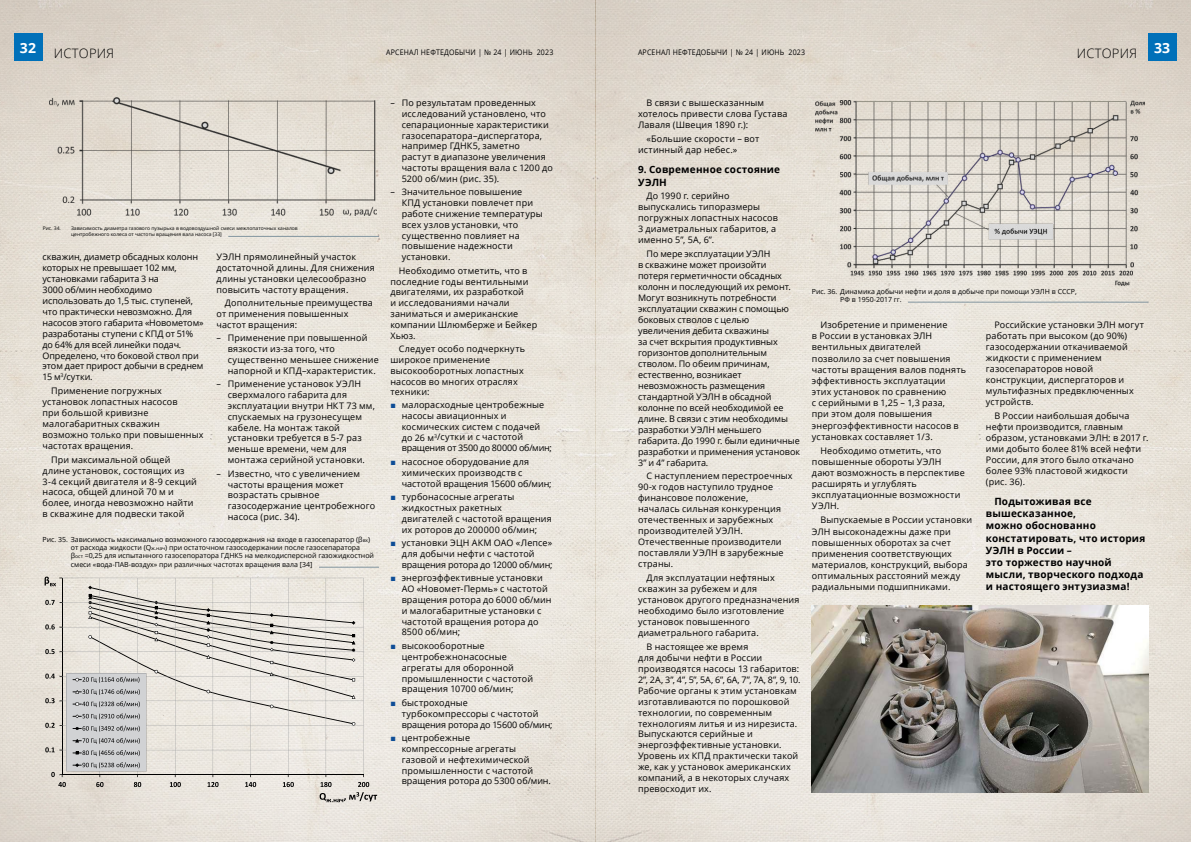
<style>
.page{position:relative;width:1191px;height:842px;background:#fff}
.page>*{position:absolute;margin:0;border:0;box-sizing:border-box;transform-origin:0 0}
.t1{font:700 14px "Open Sans";color:#fff}
.t2{font:300 13px "Open Sans";letter-spacing:.02em;color:#000}
.t3{font:700 10px/12.2px "Open Sans";letter-spacing:.02em;color:#000}
.t4{font:9px/10.8px "Open Sans";letter-spacing:.015em;color:#000}
.t5{font:9px/11px "Open Sans";letter-spacing:-.005em;color:#000}
.t6{font:9px/10.9px "Open Sans";letter-spacing:-.01em;color:#000}
.t7{font:7.7px "Open Sans";letter-spacing:.025em;color:#000;scale:.91 1}
.t8{font:7px/8.4px "Open Sans";color:#000}
.t9{font:5px/6px "Open Sans";color:#000}
.s1{font-size:5px}
.s2{font-family:"Franklin Gothic";color:#0e4d96}
</style>
<div class="page">
<img style="left:0;top:0;width:1191px;height:842px">
<div style="left:14px;top:33px;width:28px;height:28px;background:#0070b9"></div>
<div style="left:1148px;top:33px;width:28px;height:28px;background:#0070b9"></div>
<img style="left:50px;top:97px;width:326px;height:118px">
<hr style="left:228px;top:236px;width:151px;height:1px;background:#8396a0">
<svg style="left:45px;top:577px;width:332px;height:225px;background:#dbd7d1"></svg>
<hr style="left:319px;top:567px;width:60px;height:1px;background:#8396a0">
<img style="left:815px;top:100px;width:329px;height:185px">
<hr style="left:908px;top:302px;width:240px;height:1px;background:#8396a0">
<img style="left:812px;top:605px;width:336px;height:187px">
<h1 class="t1" style="left:20px;top:38px;width:18px">32</h1>
<h2 class="t2" style="left:54px;top:44px;width:62px">ИСТОРИЯ</h2>
<h2 class="t2" style="left:1076px;top:44px;width:62px">ИСТОРИЯ</h2>
<p class="t7" style="left:386px;top:47px;width:185px">АРСЕНАЛ НЕФТЕДОБЫЧИ | № 24 | ИЮНЬ 2023</p>
<p class="t7" style="left:638px;top:47px;width:185px">АРСЕНАЛ НЕФТЕДОБЫЧИ | № 24 | ИЮНЬ 2023</p>
<h1 class="t1" style="left:1154px;top:43px;width:18px">33</h1>
<p class="t9" style="left:43px;top:225px;width:20px">Рис. 34.</p>
<p class="t9" style="left:71px;top:225px;width:228px">Зависимость диаметра газового пузырька в водовоздушной смеси межлопаточных каналов центробежного колеса от частоты вращения вала насоса [33]</p>
<p class="t6" style="left:43px;top:251px;width:163px">скважин, диаметр обсадных колонн которых не превышает 102 мм, установками габарита 3 на<br>3000 об/мин необходимо использовать до 1,5 тыс. ступеней, что практически невозможно. Для насосов этого габарита «Новометом» разработаны ступени с КПД от 51% до 64% для всей линейки подач.<br>Определено, что боковой ствол при этом дает прирост добычи в среднем<br>15 м<sup>3</sup>/сутки.</p>
<p class="t4" style="left:43px;top:385px;width:162px;text-indent:9px">Применение погружных установок лопастных насосов<br>при большой кривизне малогабаритных скважин возможно только при повышенных частотах вращения.</p>
<p class="t4" style="left:43px;top:454px;width:156px;text-indent:9px">При максимальной общей длине установок, состоящих из<br>3-4 секций двигателя и 8-9 секций насоса, общей длиной 70 м и более, иногда невозможно найти в скважине для подвески такой</p>
<p class="t4" style="left:216px;top:251px;width:160px">УЭЛН прямолинейный участок достаточной длины. Для снижения длины установки целесообразно повысить частоту вращения.</p>
<p class="t4" style="left:216px;top:297px;width:158px;text-indent:9px">Дополнительные преимущества от применения повышенных частот вращения:</p>
<p class="t4" style="left:228px;top:333px;width:152px;text-indent:-11px">– Применение при повышенной вязкости из-за того, что существенно меньшее снижение напорной и КПД–характеристик.</p>
<p class="t4" style="left:228px;top:379px;width:149px;text-indent:-11px">– Применение установок УЭЛН сверхмалого габарита для эксплуатации внутри НКТ 73 мм, спускаемых на грузонесущем кабеле. На монтаж такой установки требуется в 5-7 раз меньше времени, чем для монтажа серийной установки.</p>
<p class="t4" style="left:228px;top:468px;width:149px;text-indent:-11px">– Известно, что с увеличением частоты вращения может возрастать срывное газосодержание центробежного насоса (рис. 34).</p>
<p class="t8" style="left:71px;top:535px;width:305px;text-indent:-28px">Рис. 35. Зависимость максимально возможного газосодержания на входе в газосепаратор (β<span class="s1">вх</span>) от расхода жидкости (Q<span class="s1">ж.нач</span>) при остаточном газосодержании после газосепаратора<br>β<span class="s1">ост</span> =0,25 для испытанного газосепоратора ГДНК5 на мелкодисперсной газожидкостной смеси «вода-ПАВ-воздух» при различных частотах вращения вала [34]</p>
<p class="t4" style="left:402px;top:97px;width:153px;text-indent:-11px">– По результатам проведенных исследований установлено, что сепарационные характеристики газосепаратора–диспергатора, например ГДНК5, заметно<br>растут в диапазоне увеличения частоты вращения вала с 1200 до<br>5200 об/мин (рис. 35).</p>
<p class="t4" style="left:402px;top:186px;width:142px;text-indent:-11px">– Значительное повышение<br>КПД установки повлечет при работе снижение температуры всех узлов установки, что существенно повлияет на повышение надежности установки.</p>
<p class="t4" style="left:390px;top:265px;width:148px;text-indent:9px">Необходимо отметить, что в последние годы вентильными двигателями, их разработкой<br>и исследованиями начали заниматься и американские компании Шлюмберже и Бейкер<br>Хьюз.</p>
<p class="t4" style="left:390px;top:343px;width:136px;text-indent:9px">Следует особо подчеркнуть широкое применение высокооборотных лопастных насосов во многих отраслях техники:</p>
<p class="t4" style="left:402px;top:399px;width:152px;text-indent:-11px"><span class="s2">■</span> малорасходные центробежные насосы авиационных и космических систем с подачей до 26 м<sup>3</sup>/сутки и с частотой вращения от 3500 до 80000 об/мин;</p>
<p class="t4" style="left:402px;top:456px;width:151px;text-indent:-11px"><span class="s2">■</span> насосное оборудование для химических производств с частотой вращения 15600 об/мин;</p>
<p class="t4" style="left:402px;top:491px;width:152px;text-indent:-11px"><span class="s2">■</span> турбонасосные агрегаты жидкостных ракетных двигателей с частотой вращения их роторов до 200000 об/мин;</p>
<p class="t4" style="left:402px;top:537px;width:152px;text-indent:-11px"><span class="s2">■</span> установки ЭЦН АКМ ОАО «Лепсе» для добычи нефти с частотой вращения ротора до 12000 об/мин;</p>
<p class="t4" style="left:402px;top:572px;width:151px;text-indent:-11px"><span class="s2">■</span> энергоэффективные установки<br>АО «Новомет-Пермь» с частотой вращения ротора до 6000 об/мин и малогабаритные установки с частотой вращения ротора до<br>8500 об/мин;</p>
<p class="t4" style="left:402px;top:640px;width:133px;text-indent:-11px"><span class="s2">■</span> высокооборотные центробежнонасосные агрегаты для оборонной промышленности с частотой вращения 10700 об/мин;</p>
<p class="t4" style="left:402px;top:697px;width:152px;text-indent:-11px"><span class="s2">■</span> быстроходные турбокомпрессоры с частотой вращения ротора до 15600 об/мин;</p>
<p class="t4" style="left:402px;top:732px;width:151px;text-indent:-11px"><span class="s2">■</span> центробежные<br>компрессорные агрегаты газовой и нефтехимической промышленности с частотой вращения ротора до 5300 об/мин.</p>
<p class="t4" style="left:638px;top:97px;width:151px;text-indent:9px">В связи с вышесказанным хотелось привести слова Густава<br>Лаваля (Швеция 1890 г.):</p>
<p class="t4" style="left:638px;top:133px;width:123px;text-indent:9px">«Большие скорости – вот истинный дар небес.»</p>
<p class="t3" style="left:638px;top:163px;width:144px">9. Современное состояние<br>УЭЛН</p>
<p class="t4" style="left:638px;top:190px;width:141px;text-indent:9px">До 1990 г. серийно выпускались типоразмеры погружных лопастных насосов<br>3 диаметральных габаритов, а именно 5”, 5А, 6”.</p>
<p class="t5" style="left:638px;top:248px;width:164px;text-indent:9px">По мере эксплуатации УЭЛН<br>в скважине может произойти<br>потеря герметичности обсадных колонн и последующий их ремонт.<br>Могут возникнуть потребности эксплуатации скважин с помощью боковых стволов с целью увеличения дебита скважины<br>за счет вскрытия продуктивных горизонтов дополнительным стволом. По обеим причинам, естественно, возникает невозможность размещения стандартной УЭЛН в обсадной колонне по всей необходимой ее длине. В связи с этим необходимы разработки УЭЛН меньшего габарита. До 1990 г. были единичные разработки и применения установок<br>3” и 4” габарита.</p>
<p class="t4" style="left:638px;top:470px;width:156px;text-indent:9px">С наступлением перестроечных<br>90-х годов наступило трудное финансовое положение,<br>началась сильная конкуренция отечественных и зарубежных производителей УЭЛН.<br>Отечественные производители поставляли УЭЛН в зарубежные страны.</p>
<p class="t4" style="left:638px;top:572px;width:163px;text-indent:9px">Для эксплуатации нефтяных скважин за рубежем и для установок другого предназначения необходимо было изготовление установок повышенного диаметрального габарита.</p>
<p class="t4" style="left:638px;top:641px;width:164px;text-indent:9px">В настоящее же время<br>для добычи нефти в России производятся насосы 13 габаритов:<br>2”, 2А, 3”, 4”, 5”, 5А, 6”, 6А, 7”, 7А, 8”, 9, 10.<br>Рабочие органы к этим установкам изготавливаются по порошковой технологии, по современным технологиям литья и из нирезиста.<br>Выпускаются серийные и энергоэффективные установки.<br>Уровень их КПД практически такой же, как у установок американских компаний, а в некоторых случаях превосходит их.</p>
<p class="t8" style="left:840px;top:287px;width:238px;text-indent:-28px">Рис. 36. Динамика добычи нефти и доля в добыче при помощи УЭЛН в СССР,<br>РФ в 1950-2017 гг.</p>
<p class="t4" style="left:812px;top:319px;width:156px;line-height:11.2px;text-indent:9px">Изобретение и применение<br>в России в установках ЭЛН вентильных двигателей позволило за счет повышения частоты вращения валов поднять эффективность эксплуатации этих установок по сравнению<br>с серийными в 1,25 – 1,3 раза,<br>при этом доля повышения энергоэффективности насосов в установках составляет 1/3.</p>
<p class="t4" style="left:812px;top:445px;width:154px;line-height:11.2px;text-indent:9px">Необходимо отметить, что повышенные обороты УЭЛН дают возможность в перспективе расширять и углублять эксплуатационные возможности<br>УЭЛН.</p>
<p class="t4" style="left:812px;top:514px;width:162px;line-height:11.2px;text-indent:9px">Выпускаемые в России установки<br>ЭЛН высоконадежны даже при повышенных оборотах за счет применения соответствующих материалов, конструкций, выбора оптимальных расстояний между радиальными подшипниками.</p>
<p class="t4" style="left:985px;top:319px;width:160px;text-indent:9px">Российские установки ЭЛН могут работать при высоком (до 90%) газосодержании откачиваемой жидкости с применением газосепараторов новой конструкции, диспергаторов и мультифазных предвключенных устройств.</p>
<p class="t4" style="left:985px;top:410px;width:164px;text-indent:9px">В России наибольшая добыча нефти производится, главным образом, установками ЭЛН: в 2017 г. ими добыто более 81% всей нефти<br>России, для этого было откачано более 93% пластовой жидкости (рис. 36).</p>
<p class="t3" style="left:986px;top:495px;width:161px;text-indent:8px">Подытоживая все вышесказанное,<br>можно обоснованно констатировать, что история<br>УЭЛН в России –<br>это торжество научной мысли, творческого подхода и настоящего энтузиазма!</p>
</div>
